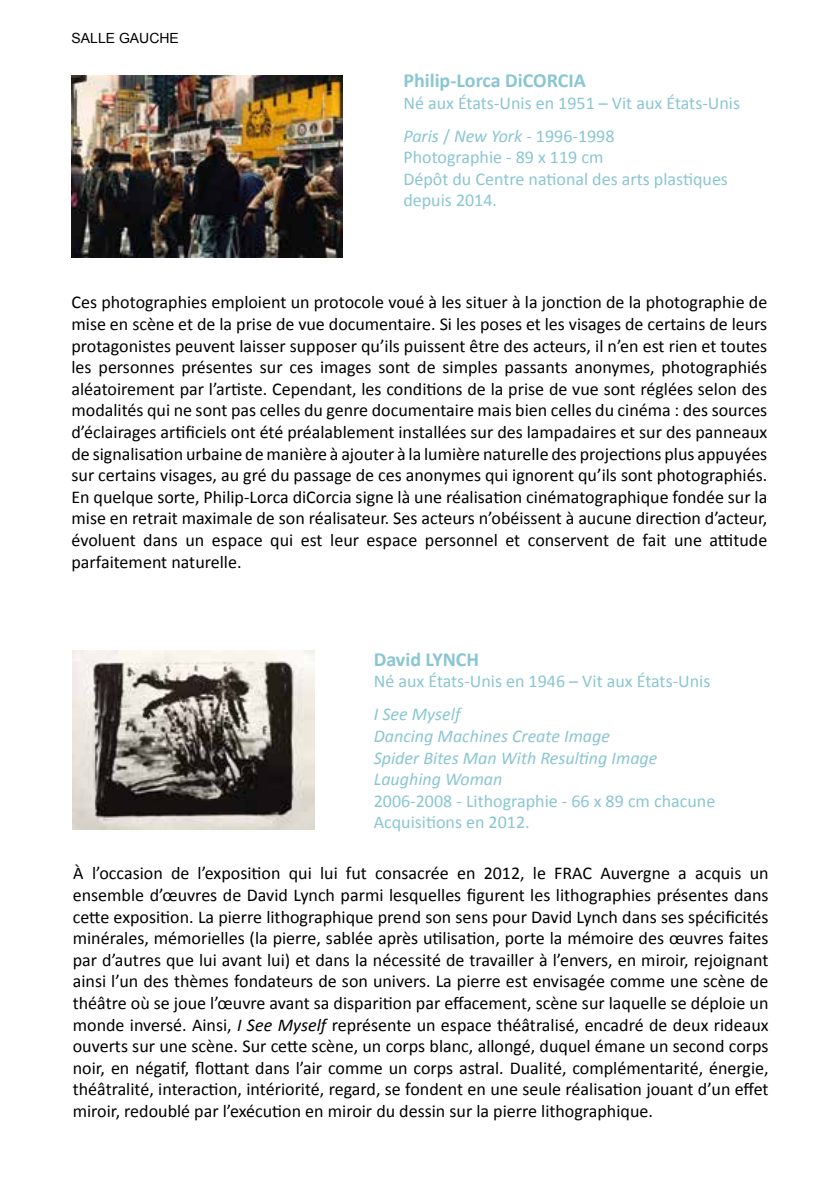
<style>
.page{position:relative;width:840px;height:1191px;background:#fff}
.page>*{position:absolute;margin:0;border:0;box-sizing:border-box;transform-origin:0 0}
.t1{font:700 20px "Calibri";color:#89c6d3}
.t2{font:18px/21.6px "Calibri";color:#000;text-align:justify}
.t3{font:18px/21.6px "Calibri";color:#89c6d3}
.t4{font:italic 18px/21.6px "Calibri";color:#89c6d3}
.t5{font:14px "Arial";color:#000}
.s1{font-style:italic}
</style>
<div class="page">
<img style="left:71px;top:75px;width:271px;height:182px">
<img style="left:72px;top:651px;width:242px;height:178px">
<p class="t5" style="left:71px;top:29px;width:109px">SALLE GAUCHE</p>
<p class="t1" style="left:403px;top:68px;width:184px">Philip-Lorca DiCORCIA</p>
<p class="t3" style="left:403px;top:86px;width:338px;line-height:33px">Né aux États-Unis en 1951 – Vit aux États-Unis<br><span class="s1">Paris</span> / <span class="s1">New York</span> - 1996-1998</p>
<p class="t3" style="left:403px;top:146px;width:326px">Photographie - 89 x 119 cm<br>Dépôt du Centre national des arts plastiques depuis 2014.</p>
<p class="t2" style="left:71px;top:291px;width:697px">Ces photographies emploient un protocole voué à les situer à la jonction de la photographie de mise en scène et de la prise de vue documentaire. Si les poses et les visages de certains de leurs protagonistes peuvent laisser supposer qu’ils puissent être des acteurs, il n’en est rien et toutes les personnes présentes sur ces images sont de simples passants anonymes, photographiés aléatoirement par l’artiste. Cependant, les conditions de la prise de vue sont réglées selon des modalités qui ne sont pas celles du genre documentaire mais bien celles du cinéma : des sources d’éclairages artificiels ont été préalablement installées sur des lampadaires et sur des panneaux de signalisation urbaine de manière à ajouter à la lumière naturelle des projections plus appuyées sur certains visages, au gré du passage de ces anonymes qui ignorent qu’ils sont photographiés.<br>En quelque sorte, Philip-Lorca diCorcia signe là une réalisation cinématographique fondée sur la mise en retrait maximale de son réalisateur. Ses acteurs n’obéissent à aucune direction d’acteur, évoluent dans un espace qui est leur espace personnel et conservent de fait une attitude parfaitement naturelle.</p>
<p class="t1" style="left:373px;top:646px;width:107px">David LYNCH</p>
<p class="t3" style="left:373px;top:670px;width:338px">Né aux États-Unis en 1946 – Vit aux États-Unis</p>
<p class="t4" style="left:373px;top:703px;width:285px">I See Myself<br>Dancing Machines Create Image<br>Spider Bites Man With Resulting Image<br>Laughing Woman</p>
<p class="t3" style="left:373px;top:790px;width:343px">2006-2008 - Lithographie - 66 x 89 cm chacune<br>Acquisitions en 2012.</p>
<p class="t2" style="left:73px;top:862px;width:697px">À l’occasion de l’exposition qui lui fut consacrée en 2012, le FRAC Auvergne a acquis un ensemble d’œuvres de David Lynch parmi lesquelles figurent les lithographies présentes dans cette exposition. La pierre lithographique prend son sens pour David Lynch dans ses spécificités minérales, mémorielles (la pierre, sablée après utilisation, porte la mémoire des œuvres faites par d’autres que lui avant lui) et dans la nécessité de travailler à l’envers, en miroir, rejoignant ainsi l’un des thèmes fondateurs de son univers. La pierre est envisagée comme une scène de théâtre où se joue l’œuvre avant sa disparition par effacement, scène sur laquelle se déploie un monde inversé. Ainsi, <span class="s1">I See Myself</span> représente un espace théâtralisé, encadré de deux rideaux ouverts sur une scène. Sur cette scène, un corps blanc, allongé, duquel émane un second corps noir, en négatif, flottant dans l’air comme un corps astral. Dualité, complémentarité, énergie, théâtralité, interaction, intériorité, regard, se fondent en une seule réalisation jouant d’un effet miroir, redoublé par l’exécution en miroir du dessin sur la pierre lithographique.</p>
</div>
